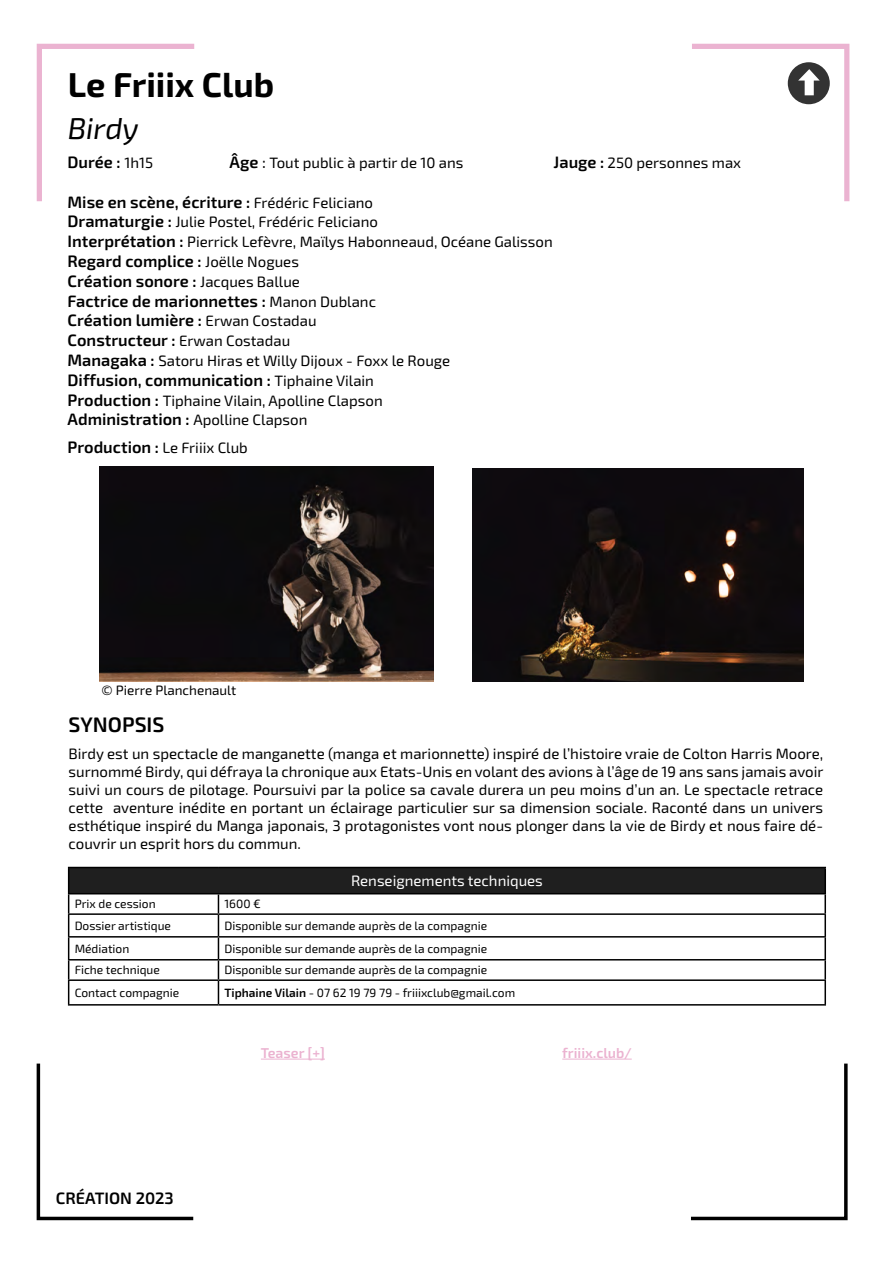
<style>
.page{position:relative;width:893px;height:1263px;background:#fff}
.page>*{position:absolute;margin:0;border:0;box-sizing:border-box;transform-origin:0 0}
.t1{font:700 34.5px "Exo 2";color:#000}
.t2{font:italic 30px "Exo 2";color:#000}
.t3{font:600 21px "Exo 2";color:#000}
.t4{font:600 16.5px/19.8px "Exo 2";color:#000}
.t5{font:15px/18px "Exo 2";color:#000}
.t6{font:15px "Exo 2";color:#fff}
.t7{font:600 14.25px "Exo 2";color:#ebb2d0}
.t8{font:13.5px "Exo 2";color:#000}
.t9{font:12px "Exo 2";color:#000}
.s1{font-weight:400;font-size:15px}
.s2{font-weight:600;font-size:16.5px}
.s3{font-size:16.5px}
.s4{font-weight:600}
</style>
<div class="page">
<svg style="left:691px;top:1063px;width:157px;height:157px"></svg>
<svg style="left:36px;top:1063px;width:158px;height:157px"></svg>
<svg style="left:36px;top:43px;width:159px;height:159px"></svg>
<img style="left:100px;top:467px;width:333px;height:214px">
<img style="left:472px;top:469px;width:331px;height:213px">
<hr style="left:261px;top:1059px;width:64px;height:1px;background:#ebb2d0">
<hr style="left:562px;top:1059px;width:70px;height:1px;background:#ebb2d0">
<div style="left:69px;top:867px;width:756px;height:27px;background:#1f1f1f"></div>
<hr style="left:68px;top:867px;width:150px;height:1px;background:#000">
<hr style="left:218px;top:867px;width:608px;height:1px;background:#000">
<hr style="left:824px;top:868px;width:2px;height:25px;background:#000">
<hr style="left:68px;top:893px;width:150px;height:1px;background:#000">
<hr style="left:218px;top:893px;width:608px;height:1px;background:#000">
<svg style="left:824px;top:894px;width:2px;height:19px"></svg>
<hr style="left:68px;top:913px;width:150px;height:2px;background:#000">
<hr style="left:218px;top:913px;width:608px;height:2px;background:#000">
<hr style="left:824px;top:915px;width:2px;height:21px;background:#000">
<hr style="left:68px;top:936px;width:150px;height:1px;background:#000">
<hr style="left:218px;top:936px;width:608px;height:1px;background:#000">
<hr style="left:824px;top:937px;width:2px;height:22px;background:#000">
<hr style="left:68px;top:959px;width:150px;height:1px;background:#000">
<hr style="left:218px;top:959px;width:608px;height:1px;background:#000">
<svg style="left:824px;top:960px;width:2px;height:19px"></svg>
<hr style="left:68px;top:979px;width:150px;height:2px;background:#000">
<svg style="left:68px;top:868px;width:1px;height:136px"></svg>
<hr style="left:218px;top:979px;width:608px;height:2px;background:#000">
<svg style="left:218px;top:894px;width:1px;height:110px"></svg>
<hr style="left:824px;top:981px;width:2px;height:23px;background:#000">
<hr style="left:68px;top:1004px;width:150px;height:1px;background:#000">
<hr style="left:218px;top:1004px;width:608px;height:1px;background:#000">
<svg style="left:692px;top:43px;width:158px;height:159px"></svg>
<h1 class="t1" style="left:68px;top:64px;width:208px">Le Friiix Club</h1>
<h2 class="t2" style="left:68px;top:111px;width:72px">Birdy</h2>
<p class="t4" style="left:68px;top:153px;width:87px">Durée : <span class="s1">1h15</span></p>
<p class="t5" style="left:230px;top:154px;width:235px"><span class="s2">Âge</span> <span class="s3">:</span> Tout public à partir de 10 ans</p>
<p class="t5" style="left:554px;top:154px;width:189px"><span class="s2">Jauge :</span> 250 personnes max</p>
<p class="t4" style="left:68px;top:192px;width:307px">Mise en scène, écriture : <span class="s1">Frédéric Feliciano</span></p>
<p class="t5" style="left:68px;top:213px;width:487px;line-height:19.8px"><span class="s2">Dramaturgie :</span> Julie Postel, Frédéric Feliciano<br><span class="s2">Interprétation :</span> Pierrick Lefèvre, Maïlys Habonneaud, Océane Galisson</p>
<p class="t4" style="left:68px;top:252px;width:310px">Regard complice : <span class="s1">Joëlle Nogues<br></span>Création sonore : <span class="s1">Jacques Ballue<br></span>Factrice de marionnettes : <span class="s1">Manon Dublanc </span>Création lumière : <span class="s1">Erwan Costadau </span>Constructeur : <span class="s1">Erwan Costadau</span></p>
<p class="t5" style="left:68px;top:352px;width:384px"><span class="s2">Managaka :</span> Satoru Hiras et Willy Dijoux - Foxx le Rouge</p>
<p class="t4" style="left:68px;top:370px;width:308px">Diffusion, communication : <span class="s1">Tiphaine Vilain</span></p>
<p class="t5" style="left:68px;top:392px;width:317px"><span class="s2">Production :</span> Tiphaine Vilain, Apolline Clapson</p>
<p class="t4" style="left:68px;top:410px;width:241px">Administration : <span class="s1">Apolline Clapson</span></p>
<p class="t5" style="left:68px;top:439px;width:182px"><span class="s2">Production :</span> Le Friiix Club</p>
<p class="t8" style="left:102px;top:683px;width:136px">© Pierre Planchenault</p>
<h3 class="t3" style="left:69px;top:712px;width:97px">SYNOPSIS</h3>
<p class="t5" style="left:69px;top:745px;width:756px;text-align:justify">Birdy est un spectacle de manganette (manga et marionnette) inspiré de l’histoire vraie de Colton Harris Moore, surnommé Birdy, qui défraya la chronique aux Etats-Unis en volant des avions à l’âge de 19 ans sans jamais avoir suivi un cours de pilotage. Poursuivi par la police sa cavale durera un peu moins d’un an. Le spectacle retrace cette aventure inédite en portant un éclairage particulier sur sa dimension sociale. Raconté dans un univers esthétique inspiré du Manga japonais, 3 protagonistes vont nous plonger dans la vie de Birdy et nous faire dé&shy;couvrir un esprit hors du commun.</p>
<p class="t6" style="left:351px;top:872px;width:193px">Renseignements techniques</p>
<p class="t9" style="left:75px;top:897px;width:83px">Prix de cession</p>
<p class="t9" style="left:224px;top:897px;width:38px">1600 €</p>
<p class="t9" style="left:75px;top:918px;width:98px">Dossier artistique</p>
<p class="t9" style="left:224px;top:918px;width:264px">Disponible sur demande auprès de la compagnie</p>
<p class="t9" style="left:75px;top:941px;width:56px">Médiation</p>
<p class="t9" style="left:224px;top:941px;width:264px">Disponible sur demande auprès de la compagnie</p>
<p class="t9" style="left:75px;top:963px;width:87px">Fiche technique</p>
<p class="t9" style="left:224px;top:963px;width:264px">Disponible sur demande auprès de la compagnie</p>
<p class="t9" style="left:75px;top:985px;width:106px">Contact compagnie</p>
<p class="t9" style="left:224px;top:985px;width:292px"><span class="s4">Tiphaine Vilain</span> - 07 62 19 79 79 - friiixclub@gmail.com</p>
<p class="t4" style="left:56px;top:1189px;width:119px">CRÉATION 2023</p>
<p class="t7" style="left:261px;top:1044px;width:66px">Teaser [+]</p>
<p class="t7" style="left:562px;top:1044px;width:71px">friiix.club/</p>
</div>
